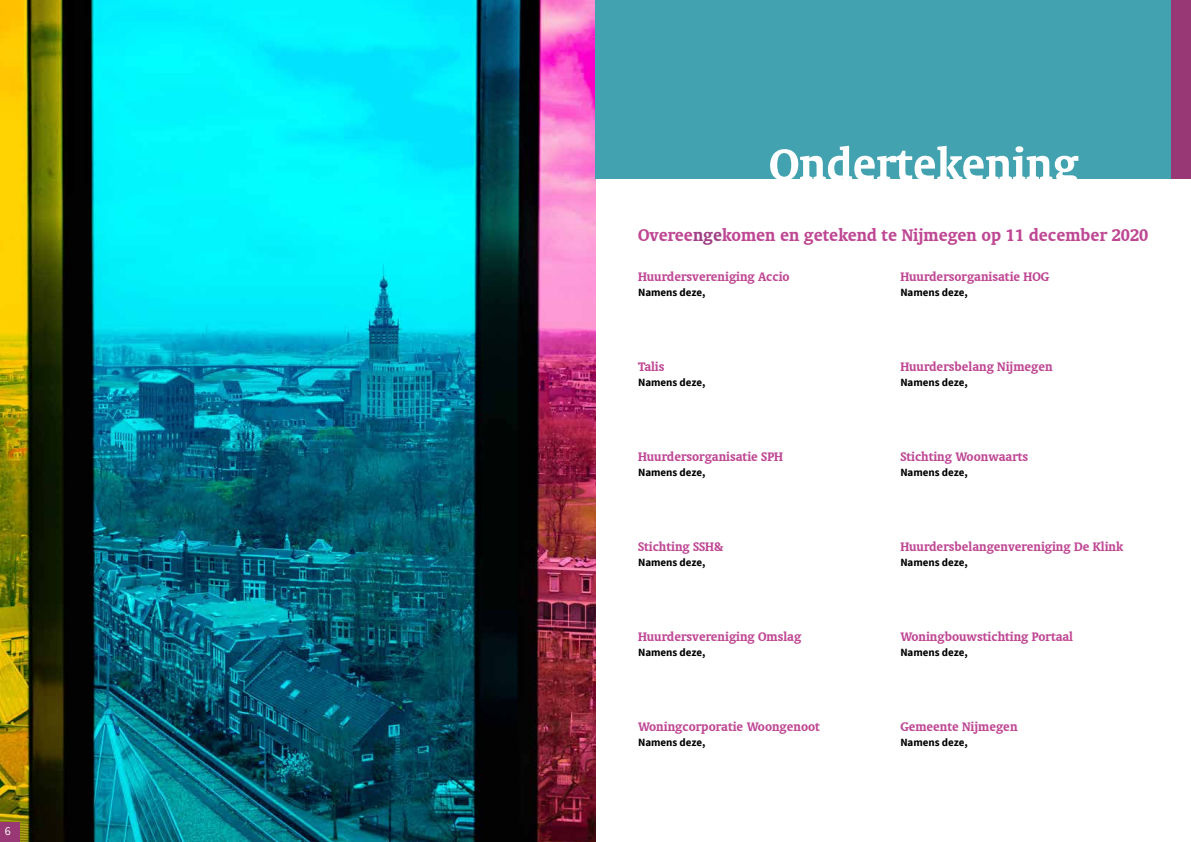
<style>
.page{position:relative;width:1191px;height:842px;background:#fff}
.page>*{position:absolute;margin:0;border:0;box-sizing:border-box;transform-origin:0 0}
.t1{font:700 50px "Oranda BT";color:#fff}
.t2{font:700 19px "Oranda BT";color:#be4693}
.t3{font:700 14px "Oranda BT";color:#bf4693}
.t4{font:12px "Source Sans Pro";color:#fff}
.t5{font:700 11px "Source Sans Pro";color:#000}
.s1{color:#bf4693}
.s2{color:#a03f85}
.s3{color:#be4793}
</style>
<div class="page">
<img style="left:0;top:0;width:595px;height:842px">
<div style="left:0;top:822px;width:20px;height:20px;background:#983875"></div>
<div style="left:595px;top:0;width:596px;height:179px;background:#42a2af"></div>
<div style="left:1171px;top:0;width:20px;height:179px;background:#983875"></div>
<p class="t4" style="left:5px;top:824px;width:7px">6</p>
<h1 class="t1" style="left:769px;top:135px;width:311px">Ondertekening</h1>
<h2 class="t2" style="left:638px;top:224px;width:512px"><span class="s1">Overee</span><span class="s2">nge</span>komen en getekend te Nijmegen op 11 <span class="s3">december 2020</span></h2>
<p class="t3" style="left:638px;top:268px;width:153px">Huurdersvereniging Accio</p>
<p class="t5" style="left:638px;top:285px;width:69px">Namens deze,</p>
<p class="t3" style="left:900px;top:268px;width:150px">Huurdersorganisatie HOG</p>
<p class="t5" style="left:900px;top:285px;width:69px">Namens deze,</p>
<p class="t3" style="left:638px;top:358px;width:28px">Talis</p>
<p class="t5" style="left:638px;top:375px;width:69px">Namens deze,</p>
<p class="t3" style="left:900px;top:358px;width:154px">Huurdersbelang Nijmegen</p>
<p class="t5" style="left:900px;top:375px;width:69px">Namens deze,</p>
<p class="t3" style="left:638px;top:448px;width:146px">Huurdersorganisatie SPH</p>
<p class="t5" style="left:638px;top:465px;width:69px">Namens deze,</p>
<p class="t3" style="left:900px;top:448px;width:129px">Stichting Woonwaarts</p>
<p class="t5" style="left:900px;top:465px;width:69px">Namens deze,</p>
<p class="t3" style="left:638px;top:538px;width:86px">Stichting SSH&amp;</p>
<p class="t5" style="left:638px;top:555px;width:69px">Namens deze,</p>
<p class="t3" style="left:900px;top:538px;width:224px">Huurdersbelangenvereniging De Klink</p>
<p class="t5" style="left:900px;top:555px;width:69px">Namens deze,</p>
<p class="t3" style="left:638px;top:628px;width:165px">Huurdersvereniging Omslag</p>
<p class="t5" style="left:638px;top:645px;width:69px">Namens deze,</p>
<p class="t3" style="left:900px;top:628px;width:174px">Woningbouwstichting Portaal</p>
<p class="t5" style="left:900px;top:645px;width:69px">Namens deze,</p>
<p class="t3" style="left:638px;top:718px;width:183px">Woningcorporatie Woongenoot</p>
<p class="t5" style="left:638px;top:735px;width:69px">Namens deze,</p>
<p class="t3" style="left:900px;top:718px;width:119px">Gemeente Nijmegen</p>
<p class="t5" style="left:900px;top:735px;width:69px">Namens deze,</p>
</div>
